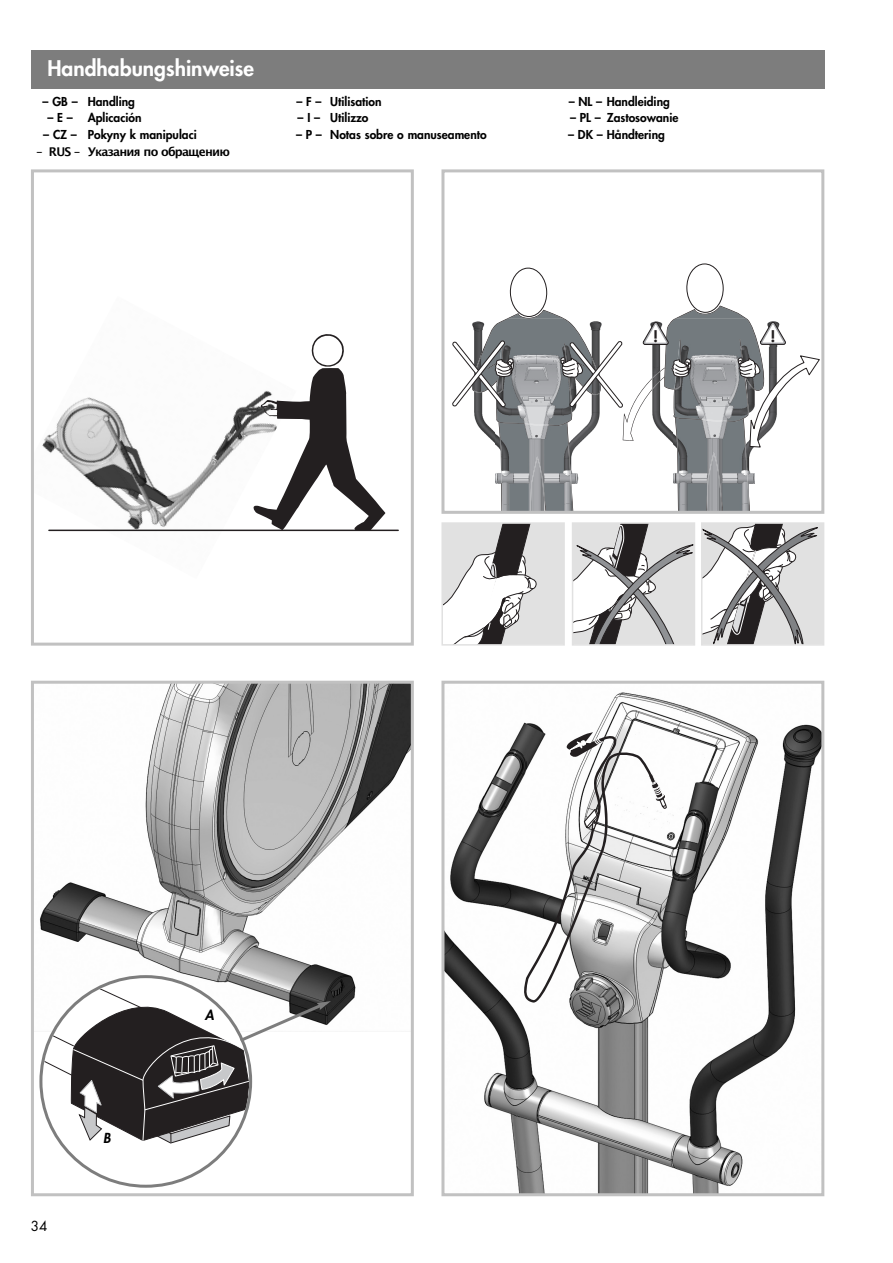
<style>
.page{position:relative;width:893px;height:1263px;background:#fff}
.page>*{position:absolute;margin:0;border:0;box-sizing:border-box;transform-origin:0 0}
.t1{font:800 21px "Futura CE";color:#fff}
.t2{font:800 15.75px "Futura";color:#231f20}
.t3{font:13.5px "Futura CE";color:#000}
.t4{font:italic 800 13.5px "Futura";color:#000}
.t5{font:800 12px "Futura CE";color:#000}
.t6{font:700 12px "Lucida Grande";letter-spacing:-.065em;color:#000}
</style>
<div class="page">
<div style="left:31px;top:50px;width:793px;height:39px;background:#7d7d7d"></div>
<img style="left:40px;top:685px;width:370px;height:336px">
<div style="left:31px;top:681px;width:383px;height:515px;border:3px solid #c1c1c1"></div>
<img style="left:445px;top:692px;width:375px;height:500px">
<svg style="left:522px;top:732px;width:145px;height:272px"></svg>
<div style="left:441px;top:681px;width:383px;height:515px;border:3px solid #c1c1c1"></div>
<img style="left:42px;top:397px;width:254px;height:135px">
<hr style="left:49px;top:530px;width:349px;height:1px;background:#231f20">
<svg style="left:250px;top:334px;width:135px;height:196px"></svg>
<div style="left:31px;top:169px;width:383px;height:477px;border:3px solid #c1c1c1"></div>
<img style="left:478px;top:426px;width:17px;height:17px">
<svg style="left:506px;top:267px;width:58px;height:52px"></svg>
<img style="left:574px;top:342px;width:99px;height:142px">
<img style="left:495px;top:433px;width:3px;height:51px">
<img style="left:498px;top:426px;width:76px;height:84px">
<img style="left:472px;top:319px;width:131px;height:107px">
<img style="left:765px;top:321px;width:21px;height:27px">
<img style="left:754px;top:348px;width:23px;height:136px">
<img style="left:673px;top:433px;width:2px;height:51px">
<img style="left:750px;top:448px;width:4px;height:36px">
<img style="left:629px;top:368px;width:35px;height:73px">
<img style="left:675px;top:422px;width:75px;height:88px">
<img style="left:664px;top:319px;width:101px;height:103px">
<img style="left:674px;top:345px;width:6px;height:44px">
<img style="left:739px;top:345px;width:8px;height:10px">
<img style="left:620px;top:342px;width:9px;height:142px">
<img style="left:622px;top:412px;width:7px;height:29px">
<svg style="left:760px;top:322px;width:25px;height:22px"></svg>
<svg style="left:643px;top:264px;width:104px;height:81px"></svg>
<svg style="left:737px;top:355px;width:82px;height:93px"></svg>
<svg style="left:670px;top:357px;width:21px;height:20px"></svg>
<svg style="left:452px;top:340px;width:62px;height:68px"></svg>
<svg style="left:560px;top:340px;width:63px;height:69px"></svg>
<div style="left:441px;top:169px;width:383px;height:345px;border:3px solid #c1c1c1"></div>
<div style="left:443px;top:524px;width:120px;height:120px;background:#e1e1e1"></div>
<svg style="left:444px;top:525px;width:93px;height:118px"></svg>
<div style="left:441px;top:522px;width:124px;height:124px;border:2px solid #e1e1e1"></div>
<svg style="left:575px;top:525px;width:117px;height:118px"></svg>
<div style="left:572px;top:522px;width:123px;height:124px;border:2px solid #e1e1e1"></div>
<div style="left:702px;top:524px;width:120px;height:120px;background:#e1e1e1"></div>
<svg style="left:704px;top:525px;width:114px;height:118px"></svg>
<div style="left:701px;top:522px;width:123px;height:124px;border:2px solid #e1e1e1"></div>
<svg style="left:252px;top:978px;width:79px;height:107px"></svg>
<svg style="left:39px;top:975px;width:213px;height:213px"></svg>
<h1 class="t1" style="left:47px;top:58px;width:208px">Handhabungshinweise</h1>
<p class="t5" style="left:43px;top:95px;width:94px">– GB – Handling</p>
<p class="t5" style="left:296px;top:95px;width:87px">– F – Utilisation</p>
<p class="t5" style="left:568px;top:95px;width:103px">– NL – Handleiding</p>
<p class="t5" style="left:47px;top:112px;width:96px">– E – Aplicación</p>
<p class="t5" style="left:297px;top:112px;width:72px">– I – Utilizzo</p>
<p class="t5" style="left:570px;top:112px;width:110px">– PL – Zastosowanie</p>
<p class="t5" style="left:43px;top:128px;width:155px">– CZ – Pokyny k manipulaci</p>
<p class="t5" style="left:296px;top:128px;width:192px">– P – Notas sobre o manuseamento</p>
<p class="t5" style="left:568px;top:128px;width:98px">– DK – Håndtering</p>
<p class="t6" style="left:37px;top:145px;width:195px">– RUS – Указания по обращению</p>
<p class="t3" style="left:31px;top:1220px;width:18px">34</p>
<p class="t4" style="left:103px;top:1132px;width:11px">B</p>
<p class="t4" style="left:205px;top:1008px;width:11px">A</p>
<h2 class="t2" style="left:653px;top:328px;width:7px">!</h2>
<h2 class="t2" style="left:770px;top:328px;width:7px">!</h2>
</div>
